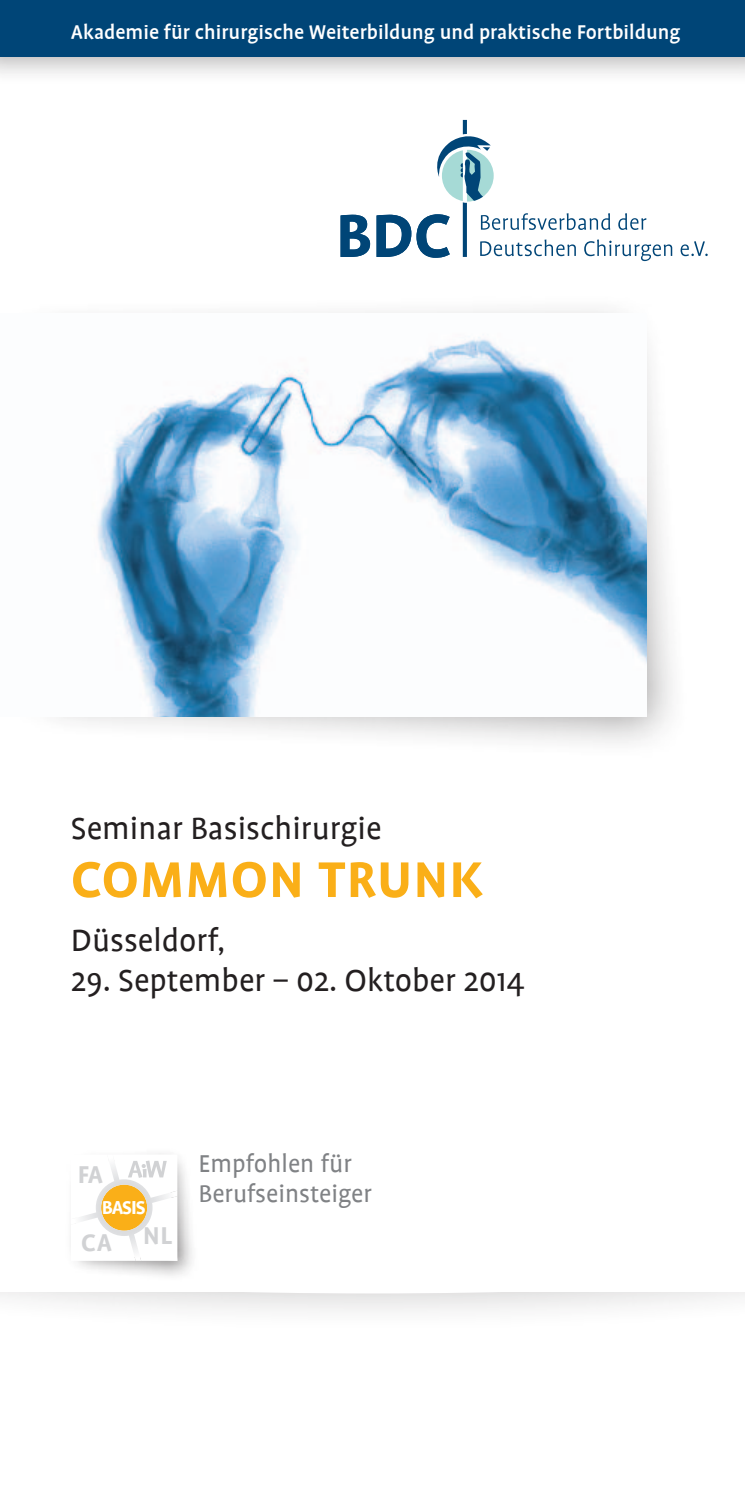
<style>
.page{position:relative;width:745px;height:1489px;background:#fff}
.page>*{position:absolute;margin:0;border:0;box-sizing:border-box;transform-origin:0 0}
.t1{font:700 57.5px "Profile";letter-spacing:.02em;color:#faaf18}
.t2{font:35px "Profile";color:#231f20}
.t3{font:27.5px/30px "Profile";color:#808285}
.t4{font:700 27.5px "Profile";color:#d1d2d4}
.t5{font:500 22.5px "Profile";color:#fff}
.t6{font:700 21.25px "Profile";letter-spacing:-.05em;color:#fff}
</style>
<div class="page">
<div style="left:0;top:0;width:744px;height:85px;background:#231f20;opacity:.33"></div>
<div style="left:0;top:0;width:744px;height:57px;background:#004577"></div>
<div style="left:0;top:293px;width:689px;height:466px;background:#231f20;opacity:.44"></div>
<svg style="left:340px;top:215px;width:30px;height:42px"></svg>
<svg style="left:680px;top:241px;width:27px;height:15px"></svg>
<svg style="left:376px;top:120px;width:295px;height:141px"></svg>
<img style="left:0;top:313px;width:646px;height:403px">
<div style="left:0;top:1292px;width:744px;height:38px;background:#231f20;opacity:.25"></div>
<svg style="left:0;top:1292px;width:744px;height:1px"></svg>
<div style="left:63px;top:1146px;width:135px;height:136px;background:#231f20;opacity:.55"></div>
<svg style="left:71px;top:1154px;width:106px;height:106px"></svg>
<p class="t5" style="left:71px;top:20px;width:610px">Akademie für chirurgische Weiterbildung und praktische Fortbildung</p>
<h2 class="t2" style="left:71px;top:810px;width:312px">Seminar Basischirurgie</h2>
<h1 class="t1" style="left:71px;top:848px;width:413px">COMMON TRUNK</h1>
<h2 class="t2" style="left:71px;top:922px;width:156px">Düsseldorf,</h2>
<h2 class="t2" style="left:71px;top:962px;width:454px">29. September – 02. Oktober 2014</h2>
<p class="t4" style="left:78px;top:1160px;width:27px">FA</p>
<p class="t6" style="left:102px;top:1195px;width:45px">BASIS</p>
<p class="t4" style="left:81px;top:1223px;width:92px">CA NL</p>
<p class="t3" style="left:198px;top:1148px;width:174px">Empfohlen für<br>Berufseinsteiger</p>
</div>
